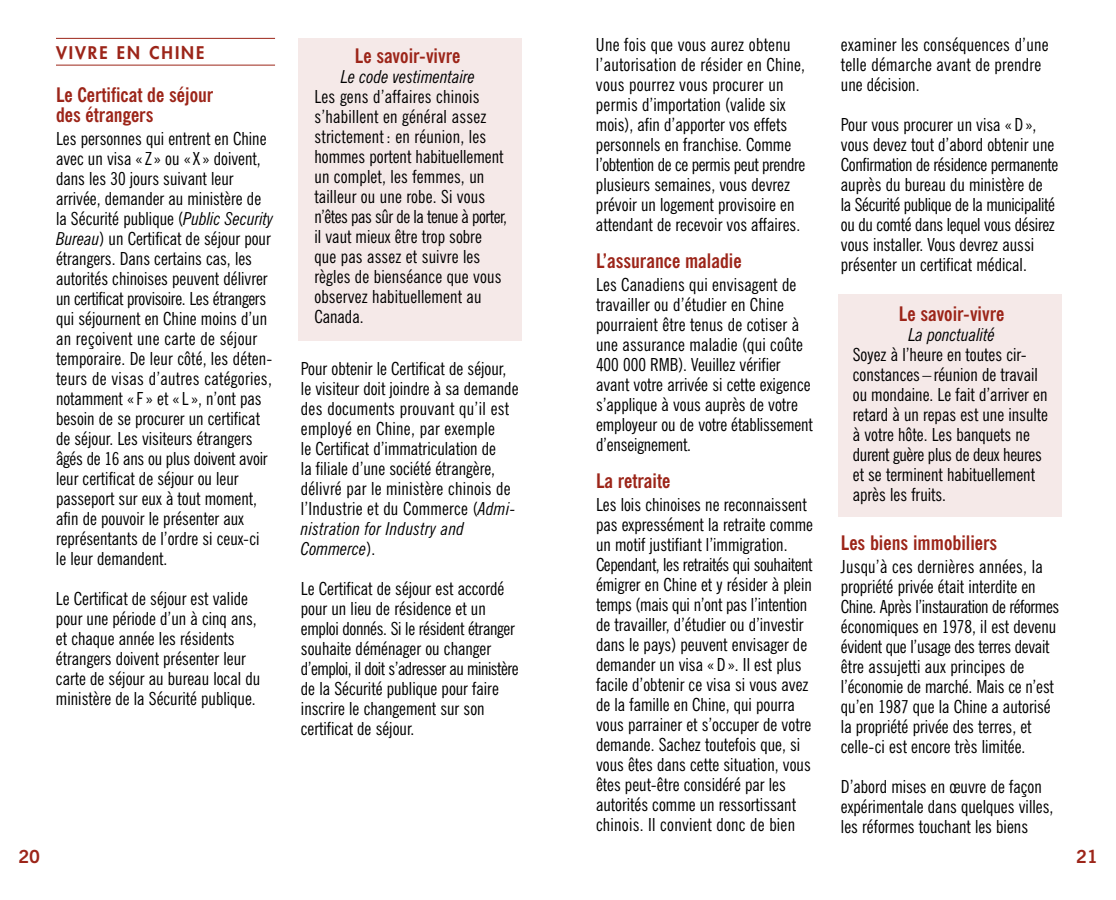
<style>
.page{position:relative;width:1116px;height:900px;background:#fff}
.page>*{position:absolute;margin:0;border:0;box-sizing:border-box;transform-origin:0 0}
.t1{font:700 condensed 20px/20px "News Gothic BT";color:#9c2519}
.t2{font:condensed 18px/20px "News Gothic BT";color:#000}
.t3{font:italic condensed 18px "News Gothic BT";color:#000}
.t4{font:700 18px "News Gothic BT";color:#9c2519}
.t5{font:800 17px "Futura";letter-spacing:.115em;color:#9c2519}
.s1{font-style:italic}
</style>
<div class="page">
<div style="left:838px;top:294px;width:224px;height:222px;background:#f5e9e8"></div>
<div style="left:298px;top:38px;width:224px;height:303px;background:#f5e9e8"></div>
<hr style="left:56px;top:38px;width:219px;height:1px;background:#9c2519">
<hr style="left:56px;top:65px;width:219px;height:1px;background:#9c2519">
<p class="t5" style="left:56px;top:44px;width:150px">VIVRE EN CHINE</p>
<p class="t1" style="left:56px;top:86px;width:159px">Le Certificat de séjour des étrangers</p>
<p class="t2" style="left:56px;top:130px;width:219px">Les personnes qui entrent en Chine avec un visa « Z » ou « X » doivent, dans les 30 jours suivant leur arrivée, demander au ministère de la Sécurité publique (<span class="s1">Public Security Bureau</span>) un Certificat de séjour pour étrangers. Dans certains cas, les autorités chinoises peuvent délivrer un certificat provisoire. Les étrangers qui séjournent en Chine moins d’un an reçoivent une carte de séjour temporaire. De leur côté, les déten&shy;teurs de visas d’autres catégories, notamment « F » et « L », n’ont pas besoin de se procurer un certificat de séjour. Les visiteurs étrangers âgés de 16 ans ou plus doivent avoir leur certificat de séjour ou leur passeport sur eux à tout moment, afin de pouvoir le présenter aux représentants de l’ordre si ceux-ci le leur demandent.</p>
<p class="t2" style="left:56px;top:590px;width:206px">Le Certificat de séjour est valide pour une période d’un à cinq ans, et chaque année les résidents étrangers doivent présenter leur carte de séjour au bureau local du ministère de la Sécurité publique.</p>
<p class="t1" style="left:355px;top:47px;width:107px">Le savoir-vivre</p>
<p class="t3" style="left:341px;top:70px;width:136px">Le code vestimentaire</p>
<p class="t2" style="left:314px;top:88px;width:194px">Les gens d’affaires chinois s’habillent en général assez strictement : en réunion, les hommes portent habituellement un complet, les femmes, un tailleur ou une robe. Si vous n’êtes pas sûr de la tenue à porter, il vaut mieux être trop sobre que pas assez et suivre les règles de bienséance que vous observez habituellement au<br>Canada.</p>
<p class="t2" style="left:301px;top:360px;width:219px">Pour obtenir le Certificat de séjour, le visiteur doit joindre à sa demande des documents prouvant qu’il est employé en Chine, par exemple<br>le Certificat d’immatriculation de<br>la filiale d’une société étrangère, délivré par le ministère chinois de l’Industrie et du Commerce (<span class="s1">Admi&shy;nistration for Industry and<br>Commerce</span>).</p>
<p class="t2" style="left:301px;top:580px;width:219px">Le Certificat de séjour est accordé pour un lieu de résidence et un emploi donnés. Si le résident étranger souhaite déménager ou changer d’emploi, il doit s’adresser au ministère de la Sécurité publique pour faire inscrire le changement sur son certificat de séjour.</p>
<p class="t2" style="left:596px;top:36px;width:211px">Une fois que vous aurez obtenu l’autorisation de résider en Chine, vous pourrez vous procurer un permis d’importation (valide six mois), afin d’apporter vos effets personnels en franchise. Comme l’obtention de ce permis peut prendre plusieurs semaines, vous devrez prévoir un logement provisoire en attendant de recevoir vos affaires.</p>
<p class="t1" style="left:596px;top:252px;width:147px">L’assurance maladie</p>
<p class="t2" style="left:596px;top:276px;width:218px">Les Canadiens qui envisagent de travailler ou d’étudier en Chine pourraient être tenus de cotiser à une assurance maladie (qui coûte<br>400 000 RMB). Veuillez vérifier avant votre arrivée si cette exigence s’applique à vous auprès de votre employeur ou de votre établissement d’enseignement.</p>
<p class="t1" style="left:596px;top:472px;width:76px">La retraite</p>
<p class="t2" style="left:596px;top:496px;width:219px">Les lois chinoises ne reconnaissent pas expressément la retraite comme un motif justifiant l’immigration.<br>Cependant, les retraités qui souhaitent émigrer en Chine et y résider à plein temps (mais qui n’ont pas l’intention de travailler, d’étudier ou d’investir dans le pays) peuvent envisager de demander un visa « D ». Il est plus facile d’obtenir ce visa si vous avez de la famille en Chine, qui pourra vous parrainer et s’occuper de votre demande. Sachez toutefois que, si vous êtes dans cette situation, vous êtes peut-être considéré par les autorités comme un ressortissant chinois. Il convient donc de bien</p>
<p class="t2" style="left:841px;top:36px;width:209px">examiner les conséquences d’une telle démarche avant de prendre une décision.</p>
<p class="t2" style="left:841px;top:116px;width:219px">Pour vous procurer un visa « D », vous devez tout d’abord obtenir une Confirmation de résidence permanente auprès du bureau du ministère de<br>la Sécurité publique de la municipalité ou du comté dans lequel vous désirez vous installer. Vous devrez aussi présenter un certificat médical.</p>
<p class="t1" style="left:899px;top:306px;width:107px">Le savoir-vivre</p>
<p class="t3" style="left:908px;top:328px;width:88px">La ponctualité</p>
<p class="t2" style="left:853px;top:346px;width:197px">Soyez à l’heure en toutes cir&shy;constances – réunion de travail ou mondaine. Le fait d’arriver en retard à un repas est une insulte à votre hôte. Les banquets ne durent guère plus de deux heures et se terminent habituellement après les fruits.</p>
<p class="t1" style="left:841px;top:534px;width:158px">Les biens immobiliers</p>
<p class="t2" style="left:841px;top:558px;width:220px">Jusqu’à ces dernières années, la propriété privée était interdite en Chine. Après l’instauration de réformes économiques en 1978, il est devenu évident que l’usage des terres devait être assujetti aux principes de l’économie de marché. Mais ce n’est qu’en 1987 que la Chine a autorisé la propriété privée des terres, et celle-ci est encore très limitée.</p>
<p class="t2" style="left:841px;top:778px;width:214px">D’abord mises en œuvre de façon expérimentale dans quelques villes, les réformes touchant les biens</p>
<p class="t4" style="left:18px;top:850px;width:23px">20</p>
<p class="t4" style="left:1076px;top:850px;width:23px">21</p>
</div>
